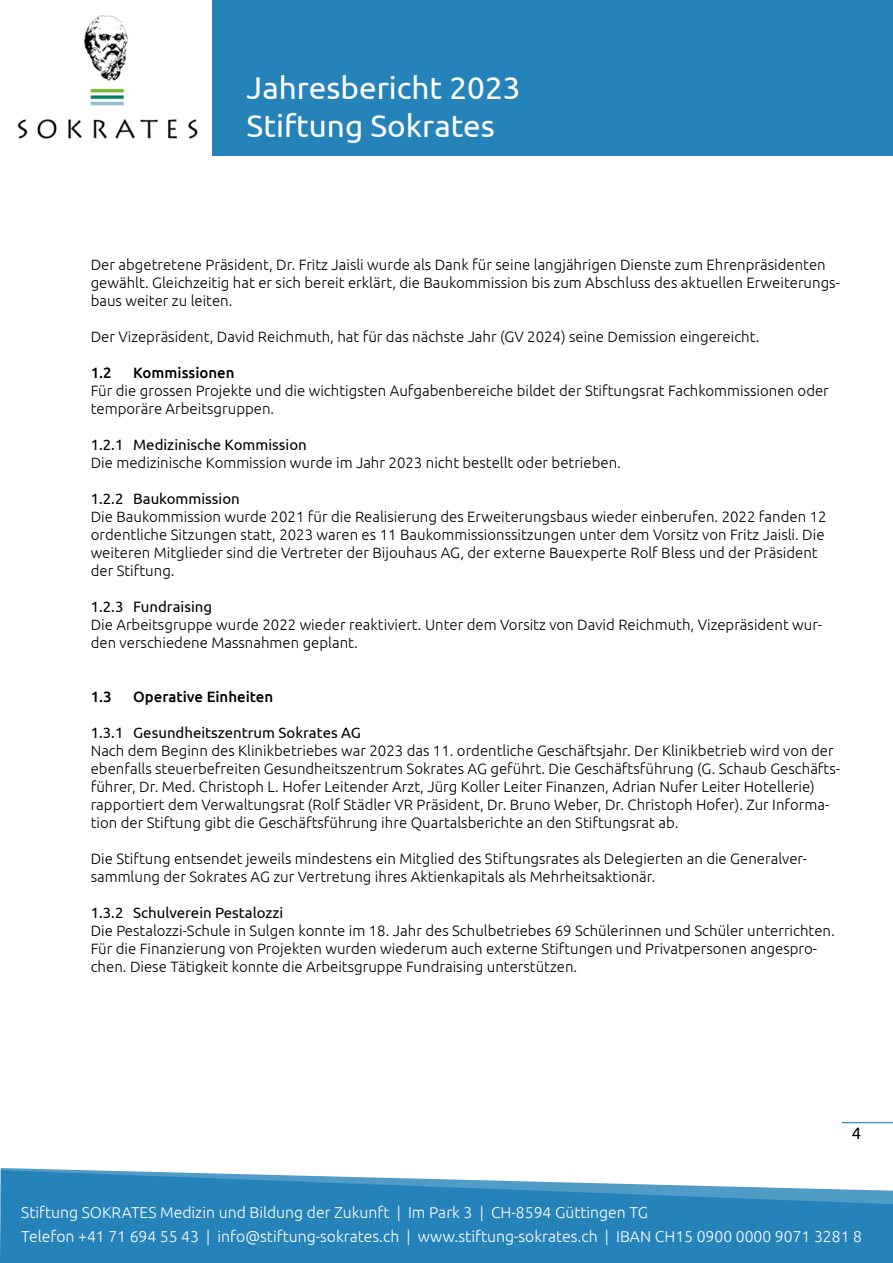
<style>
.page{position:relative;width:893px;height:1263px;background:#fff}
.page>*{position:absolute;margin:0;border:0;box-sizing:border-box;transform-origin:0 0}
.t1{font:31.5px/37.8px "Ubuntu";color:#fff}
.t2{font:16.5px "Ubuntu";color:#000}
.t3{font:300 15.75px/24px "Ubuntu";color:#fff}
.t4{font:300 15px/18px "Ubuntu";color:#000}
.t5{font:15px "Ubuntu";color:#000}
.t6{font:500 15px "Ubuntu";color:#000}
</style>
<div class="page">
<div style="left:0;top:1170px;width:892px;height:93px;background:#2683b9"></div>
<svg style="left:1px;top:1168px;width:891px;height:57px;fill:#2683b9"></svg>
<hr style="left:842px;top:1122px;width:51px;height:1px;background:#2683b9">
<img style="left:17px;top:15px;width:181px;height:124px">
<div style="left:213px;top:0;width:680px;height:155px;background:#2683b9"></div>
<svg style="left:892px;top:1190px;width:1px;height:73px"></svg>
<h1 class="t1" style="left:247px;top:68px;width:275px">Jahresbericht 2023<br>Stiftung Sokrates</h1>
<p class="t4" style="left:91px;top:255px;width:751px">Der abgetretene Präsident, Dr. Fritz Jaisli wurde als Dank für seine langjährigen Dienste zum Ehrenpräsidenten gewählt. Gleichzeitig hat er sich bereit erklärt, die Baukommission bis zum Abschluss des aktuellen Erweiterungs&shy;baus weiter zu leiten.</p>
<p class="t4" style="left:91px;top:327px;width:670px">Der Vizepräsident, David Reichmuth, hat für das nächste Jahr (GV 2024) seine Demission eingereicht.</p>
<p class="t6" style="left:91px;top:363px;width:23px">1.2</p>
<p class="t6" style="left:133px;top:363px;width:103px">Kommissionen</p>
<p class="t4" style="left:91px;top:381px;width:740px">Für die grossen Projekte und die wichtigsten Aufgabenbereiche bildet der Stiftungsrat Fachkommissionen oder temporäre Arbeitsgruppen.</p>
<p class="t5" style="left:91px;top:436px;width:218px">1.2.1 Medizinische Kommission</p>
<p class="t4" style="left:91px;top:453px;width:532px">Die medizinische Kommission wurde im Jahr 2023 nicht bestellt oder betrieben.</p>
<p class="t5" style="left:91px;top:490px;width:151px">1.2.2 Baukommission</p>
<p class="t4" style="left:91px;top:507px;width:737px">Die Baukommission wurde 2021 für die Realisierung des Erweiterungsbaus wieder einberufen. 2022 fanden 12 ordentliche Sitzungen statt, 2023 waren es 11 Baukommissionssitzungen unter dem Vorsitz von Fritz Jaisli. Die weiteren Mitglieder sind die Vertreter der Bijouhaus AG, der externe Bauexperte Rolf Bless und der Präsident der Stiftung.</p>
<p class="t5" style="left:91px;top:598px;width:123px">1.2.3 Fundraising</p>
<p class="t4" style="left:91px;top:615px;width:733px">Die Arbeitsgruppe wurde 2022 wieder reaktiviert. Unter dem Vorsitz von David Reichmuth, Vizepräsident wur&shy;den verschiedene Massnahmen geplant.</p>
<p class="t6" style="left:91px;top:687px;width:23px">1.3</p>
<p class="t6" style="left:133px;top:687px;width:142px">Operative Einheiten</p>
<p class="t5" style="left:91px;top:724px;width:272px">1.3.1 Gesundheitszentrum Sokrates AG</p>
<p class="t4" style="left:91px;top:741px;width:751px">Nach dem Beginn des Klinikbetriebes war 2023 das 11. ordentliche Geschäftsjahr. Der Klinikbetrieb wird von der ebenfalls steuerbefreiten Gesundheitszentrum Sokrates AG geführt. Die Geschäftsführung (G. Schaub Geschäfts&shy;führer, Dr. Med. Christoph L. Hofer Leitender Arzt, Jürg Koller Leiter Finanzen, Adrian Nufer Leiter Hotellerie) rapportiert dem Verwaltungsrat (Rolf Städler VR Präsident, Dr. Bruno Weber, Dr. Christoph Hofer). Zur Informa&shy;tion der Stiftung gibt die Geschäftsführung ihre Quartalsberichte an den Stiftungsrat ab.</p>
<p class="t4" style="left:91px;top:849px;width:718px">Die Stiftung entsendet jeweils mindestens ein Mitglied des Stiftungsrates als Delegierten an die Generalver&shy;sammlung der Sokrates AG zur Vertretung ihres Aktienkapitals als Mehrheitsaktionär.</p>
<p class="t5" style="left:91px;top:904px;width:194px">1.3.2 Schulverein Pestalozzi</p>
<p class="t4" style="left:91px;top:921px;width:746px">Die Pestalozzi-Schule in Sulgen konnte im 18. Jahr des Schulbetriebes 69 Schülerinnen und Schüler unterrichten.<br>Für die Finanzierung von Projekten wurden wiederum auch externe Stiftungen und Privatpersonen angespro&shy;chen. Diese Tätigkeit konnte die Arbeitsgruppe Fundraising unterstützen.</p>
<p class="t2" style="left:852px;top:1123px;width:11px">4</p>
<p class="t3" style="left:21px;top:1200px;width:842px">Stiftung SOKRATES Medizin und Bildung der Zukunft | Im Park 3 | CH-8594 Güttingen TG<br>Telefon +41 71 694 55 43 | info@stiftung-sokrates.ch | www.stiftung-sokrates.ch | IBAN CH15 0900 0000 9071 3281 8</p>
</div>
